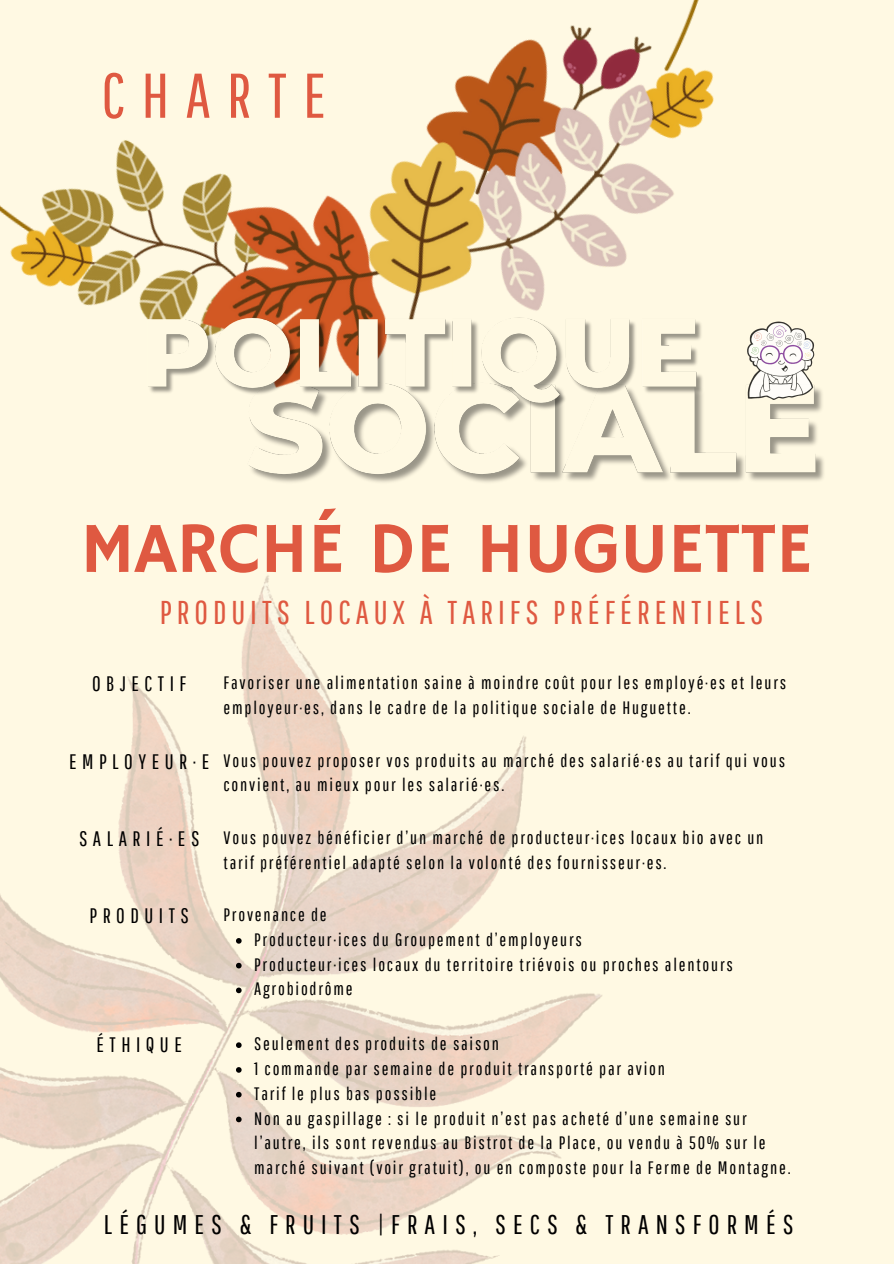
<style>
.page{position:relative;width:894px;height:1264px;background:#fff}
.page>*{position:absolute;margin:0;border:0;box-sizing:border-box;transform-origin:0 0}
.t1{font:72px "Hammersmith One";color:#df5941}
.t2{font:63px "Pathway Gothic One";letter-spacing:.26em;color:#df5941}
.t3{font:33px "Pathway Gothic One";letter-spacing:.15em;color:#df5941}
.t4{font:27px "Pathway Gothic One";letter-spacing:.26em;color:#000}
.t5{font:21px "Pathway Gothic One";letter-spacing:.26em;color:#000}
.t6{font:18px/24.8px "Pathway Gothic One";letter-spacing:.1em;color:#000}
</style>
<div class="page">
<div style="left:0;top:0;width:893px;height:1263px;background:#fff9e3"></div>
<img style="left:0;top:575px;width:602px;height:688px">
<img style="left:0;top:0;width:824px;height:483px">
<img style="left:739px;top:321px;width:81px;height:81px">
<img style="left:140px;top:294px;width:567px;height:120px">
<svg style="left:236px;top:938px;width:5px;height:5px"></svg>
<svg style="left:236px;top:962px;width:5px;height:6px"></svg>
<svg style="left:236px;top:987px;width:5px;height:6px"></svg>
<svg style="left:236px;top:1042px;width:5px;height:5px"></svg>
<svg style="left:236px;top:1067px;width:5px;height:5px"></svg>
<svg style="left:236px;top:1091px;width:5px;height:6px"></svg>
<svg style="left:236px;top:1116px;width:5px;height:6px"></svg>
<p class="t2" style="left:101px;top:58px;width:226px">CHARTE</p>
<p class="t1" style="left:80px;top:507px;width:733px">MARCHÉ DE HUGUETTE</p>
<p class="t3" style="left:160px;top:592px;width:604px">PRODUITS LOCAUX À TARIFS PRÉFÉRENTIELS</p>
<p class="t5" style="left:92px;top:671px;width:96px">OBJECTIF</p>
<p class="t6" style="left:223px;top:670px;width:564px">Favoriser une alimentation saine à moindre coût pour les employé·es et leurs employeur·es, dans le cadre de la politique sociale de Huguette.</p>
<p class="t5" style="left:69px;top:748px;width:142px">EMPLOYEUR·E</p>
<p class="t6" style="left:223px;top:747px;width:563px">Vous pouvez proposer vos produits au marché des salarié·es au tarif qui vous convient, au mieux pour les salarié·es.</p>
<p class="t5" style="left:79px;top:826px;width:122px">SALARIÉ·ES</p>
<p class="t6" style="left:223px;top:824px;width:541px">Vous pouvez bénéficier d’un marché de producteur·ices locaux bio avec un tarif préférentiel adapté selon la volonté des fournisseur·es.</p>
<p class="t5" style="left:89px;top:903px;width:101px">PRODUITS</p>
<p class="t6" style="left:254px;top:926px;width:329px">Producteur·ices du Groupement d’employeurs</p>
<p class="t6" style="left:254px;top:951px;width:480px">Producteur·ices locaux du territoire triévois ou proches alentours</p>
<p class="t6" style="left:254px;top:976px;width:100px">Agrobiodrôme</p>
<p class="t6" style="left:223px;top:902px;width:105px">Provenance de</p>
<p class="t5" style="left:96px;top:1032px;width:87px">ÉTHIQUE</p>
<p class="t6" style="left:254px;top:1031px;width:246px">Seulement des produits de saison</p>
<p class="t6" style="left:254px;top:1055px;width:412px">1 commande par semaine de produit transporté par avion</p>
<p class="t6" style="left:254px;top:1080px;width:184px">Tarif le plus bas possible</p>
<p class="t6" style="left:254px;top:1105px;width:538px">Non au gaspillage : si le produit n’est pas acheté d’une semaine sur l’autre, ils sont revendus au Bistrot de la Place, ou vendu à 50% sur le marché suivant (voir gratuit), ou en composte pour la Ferme de Montagne.</p>
<p class="t4" style="left:104px;top:1207px;width:691px">LÉGUMES &amp; FRUITS |FRAIS, SECS &amp; TRANSFORMÉS</p>
</div>
